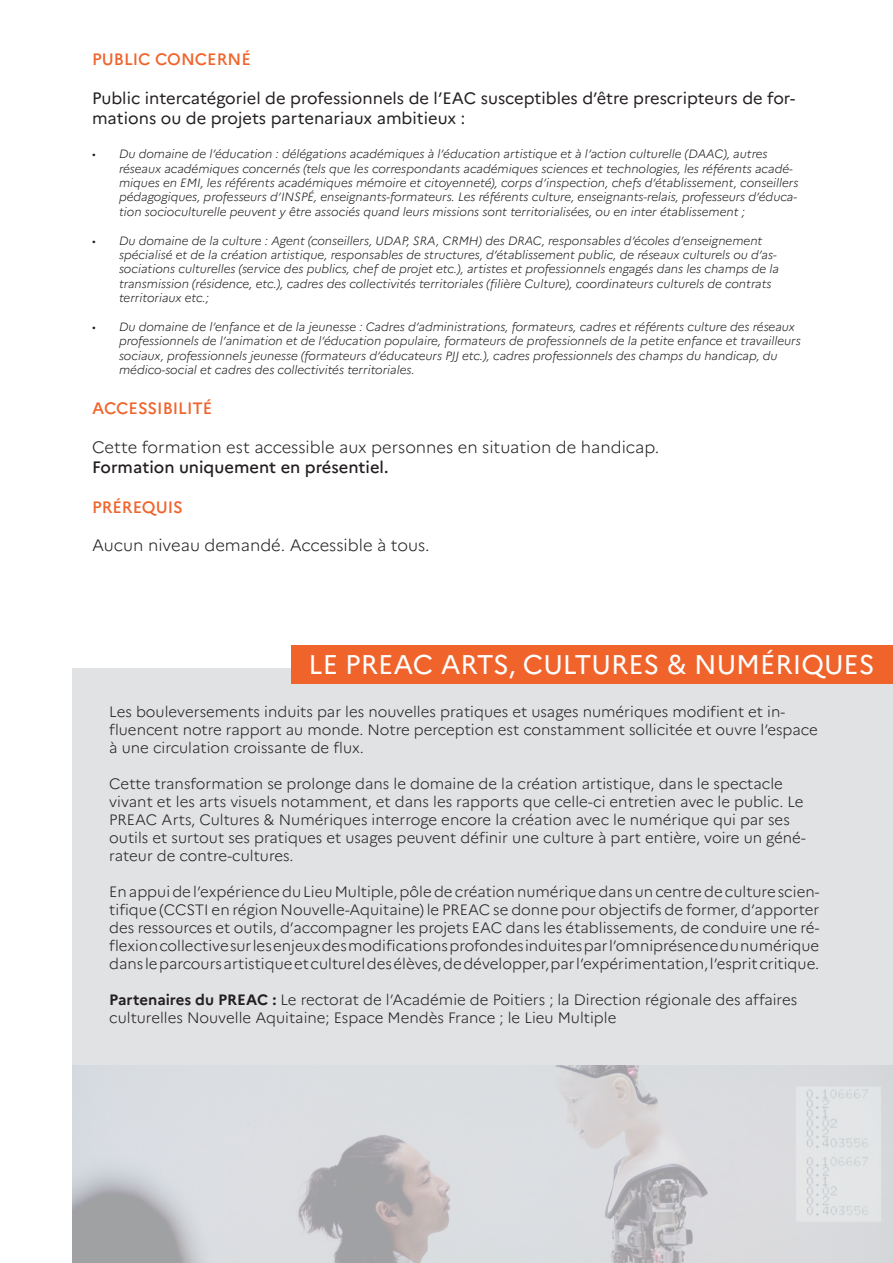
<style>
.page{position:relative;width:893px;height:1263px;background:#fff}
.page>*{position:absolute;margin:0;border:0;box-sizing:border-box;transform-origin:0 0}
.t1{font:27px "Marianne";color:#fff}
.t2{font:16.5px/19.8px "Marianne";color:#231f20}
.t3{font:300 16.5px "Marianne";color:#231f20}
.t4{font:500 16.5px "Marianne";color:#f0642c}
.t5{font:500 16.5px "Marianne";color:#231f20}
.t6{font:300 15px/18px "Marianne";color:#231f20}
.t7{font:italic 300 12px/14.4px "Marianne";color:#231f20}
.s1{font-weight:700}
</style>
<div class="page">
<div style="left:72px;top:668px;width:821px;height:397px;background:#e1e2e4"></div>
<div style="left:291px;top:646px;width:602px;height:38px;background:#f0642c"></div>
<img style="left:72px;top:1065px;width:821px;height:198px">
<h2 class="t4" style="left:92px;top:46px;width:160px">PUBLIC CONCERNÉ</h2>
<h2 class="t2" style="left:92px;top:87px;width:705px">Public intercatégoriel de professionnels de l’EAC susceptibles d’être prescripteurs de for&shy;mations ou de projets partenariaux ambitieux :</h2>
<p class="t7" style="left:119px;top:146px;width:681px;text-indent:-27px">• Du domaine de l’éducation : délégations académiques à l’éducation artistique et à l’action culturelle (DAAC), autres réseaux académiques concernés (tels que les correspondants académiques sciences et technologies, les référents acadé&shy;miques en EMI, les référents académiques mémoire et citoyenneté), corps d’inspection, chefs d’établissement, conseillers pédagogiques, professeurs d’INSPÉ, enseignants-formateurs. Les référents culture, enseignants-relais, professeurs d’éduca&shy;tion socioculturelle peuvent y être associés quand leurs missions sont territorialisées, ou en inter établissement ;</p>
<p class="t7" style="left:119px;top:232px;width:661px;text-indent:-27px">• Du domaine de la culture : Agent (conseillers, UDAP, SRA, CRMH) des DRAC, responsables d’écoles d’enseignement spécialisé et de la création artistique, responsables de structures, d’établissement public, de réseaux culturels ou d’as&shy;sociations culturelles (service des publics, chef de projet etc.), artistes et professionnels engagés dans les champs de la transmission (résidence, etc.), cadres des collectivités territoriales (filière Culture), coordinateurs culturels de contrats territoriaux etc.;</p>
<p class="t7" style="left:119px;top:318px;width:683px;text-indent:-27px">• Du domaine de l’enfance et de la jeunesse : Cadres d’administrations, formateurs, cadres et référents culture des réseaux professionnels de l’animation et de l’éducation populaire, formateurs de professionnels de la petite enfance et travailleurs sociaux, professionnels jeunesse (formateurs d’éducateurs PJJ etc.), cadres professionnels des champs du handicap, du médico-social et cadres des collectivités territoriales.</p>
<h2 class="t4" style="left:92px;top:395px;width:122px">ACCESSIBILITÉ</h2>
<h2 class="t3" style="left:92px;top:435px;width:569px">Cette formation est accessible aux personnes en situation de handicap.</h2>
<h2 class="t5" style="left:92px;top:455px;width:298px">Formation uniquement en présentiel.</h2>
<h2 class="t4" style="left:92px;top:494px;width:92px">PRÉREQUIS</h2>
<h2 class="t3" style="left:92px;top:532px;width:339px">Aucun niveau demandé. Accessible à tous.</h2>
<h1 class="t1" style="left:309px;top:644px;width:567px">LE PREAC ARTS, CULTURES &amp; NUMÉRIQUES</h1>
<p class="t6" style="left:109px;top:702px;width:710px">Les bouleversements induits par les nouvelles pratiques et usages numériques modifient et in&shy;fluencent notre rapport au monde. Notre perception est constamment sollicitée et ouvre l’espace à une circulation croissante de flux.</p>
<p class="t6" style="left:109px;top:774px;width:698px">Cette transformation se prolonge dans le domaine de la création artistique, dans le spectacle vivant et les arts visuels notamment, et dans les rapports que celle-ci entretien avec le public. Le PREAC Arts, Cultures &amp; Numériques interroge encore la création avec le numérique qui par ses outils et surtout ses pratiques et usages peuvent définir une culture à part entière, voire un géné&shy;rateur de contre-cultures.</p>
<p class="t6" style="left:109px;top:882px;width:712px;text-align:justify">En appui de l’expérience du Lieu Multiple, pôle de création numérique dans un centre de culture scien&shy;tifique (CCSTI en région Nouvelle-Aquitaine) le PREAC se donne pour objectifs de former, d’apporter des ressources et outils, d’accompagner les projets EAC dans les établissements, de conduire une ré&shy;flexion collective sur les enjeux des modifications profondes induites par l’omniprésence du numérique dans le parcours artistique et culturel des élèves, de développer, par l’expérimentation, l’esprit critique.</p>
<p class="t6" style="left:109px;top:990px;width:689px"><span class="s1">Partenaires du PREAC :</span> Le rectorat de l’Académie de Poitiers ; la Direction régionale des affaires culturelles Nouvelle Aquitaine; Espace Mendès France ; le Lieu Multiple</p>
</div>
